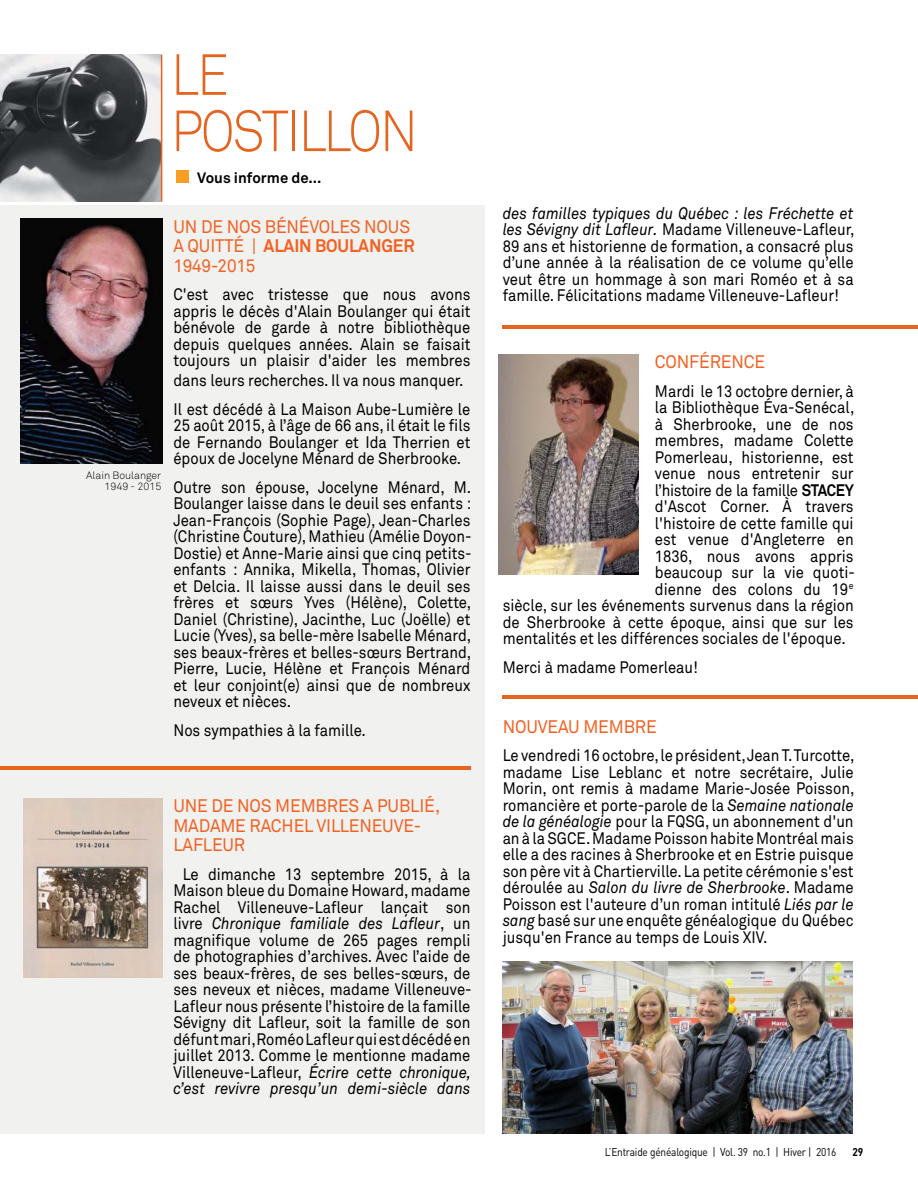
<style>
.page{position:relative;width:918px;height:1188px;background:#fff}
.page>*{position:absolute;margin:0;border:0;box-sizing:border-box;transform-origin:0 0}
.t1{font:300 57.15px/56.2px "Akkurat";letter-spacing:-.04em;color:#e4651f;scale:.9 1}
.t2{font:18px "Akkurat";letter-spacing:-.01em;color:#f16122;scale:.95 1}
.t3{font:700 18px "Akkurat";color:#f16122;scale:.95 1}
.t4{font:16.5px/16.5px "Akkurat";color:#000;text-align:justify;scale:.9 1}
.t5{font:16.5px "Akkurat";letter-spacing:-.02em;color:#000;scale:.9 1}
.t6{font:700 14.85px "Akkurat";color:#000}
.t7{font:11.25px "DIN";letter-spacing:-.02em;color:#000;scale:.9 1}
.t8{font:700 11.25px "DIN";color:#000;scale:.9 1}
.t9{font:300 10.5px/11.2px "Akkurat";color:#000;text-align:right}
.s1{font-weight:400}
.s2{font-style:italic}
.s3{font-weight:700}
</style>
<div class="page">
<div style="left:0;top:205px;width:484px;height:929px;background:#f1f1ef"></div>
<img style="left:0;top:55px;width:162px;height:147px">
<div style="left:177px;top:171px;width:12px;height:12px;background:#f99d25"></div>
<hr style="left:161px;top:55px;width:1px;height:146px;background:#e4651f">
<hr style="left:0;top:766px;width:471px;height:4px;background:#e4651f">
<hr style="left:502px;top:325px;width:416px;height:3px;background:#e4651f">
<hr style="left:502px;top:695px;width:416px;height:3px;background:#e4651f">
<img style="left:20px;top:219px;width:142px;height:245px">
<img style="left:498px;top:354px;width:141px;height:220px">
<img style="left:502px;top:962px;width:351px;height:172px">
<img style="left:24px;top:798px;width:138px;height:179px">
<p class="t9" style="left:86px;top:469px;width:77px">Alain Boulanger<br>1949 - 2015</p>
<h1 class="t1" style="left:171px;top:48px;width:276px">LE<br>POSTILLON</h1>
<p class="t6" style="left:197px;top:168px;width:126px">Vous informe de...</p>
<p class="t2" style="left:173px;top:216px;width:69px">Unde nos</p>
<p class="t2" style="left:265px;top:216px;width:12px">bénévoles</p>
<p class="t2" style="left:364px;top:216px;width:13px">nous</p>
<p class="t2" style="left:173px;top:235px;width:26px">a quitté</p>
<p class="t3" style="left:252px;top:235px;width:35px"><span class="s1">|</span> Alain</p>
<p class="t3" style="left:315px;top:235px;width:25px">Boulanger</p>
<p class="t2" style="left:173px;top:255px;width:88px">1949-2015</p>
<p class="t4" style="left:173px;top:287px;width:332px">C'est avec tristesse que nous avons appris le décès d'Alain Boulanger qui était bénévole de garde à notre bibliothèque depuis quelques années. Alain se faisait toujours un plaisir d'aider les membres</p>
<p class="t4" style="left:173px;top:366px;width:331px;line-height:28.5px">dans leurs recherches. Il va nous manquer.<br>Il est décédé à La Maison Aube-Lumière le</p>
<p class="t4" style="left:173px;top:417px;width:332px">25 août 2015, à l’âge de 66 ans, il était le fils de Fernando Boulanger et Ida Therrien et époux de Jocelyne Ménard de Sherbrooke.</p>
<p class="t4" style="left:173px;top:479px;width:333px">Outre son épouse, Jocelyne Ménard, M.<br>Boulanger laisse dans le deuil ses enfants :<br>Jean-François (Sophie Page), Jean-Charles (Christine Couture), Mathieu (Amélie Doyon-Dostie) et Anne-Marie ainsi que cinq petits&shy;enfants : Annika, Mikella, Thomas, Olivier et Delcia. Il laisse aussi dans le deuil ses frères et sœurs Yves (Hélène), Colette, Daniel (Christine), Jacinthe, Luc (Joëlle) et Lucie (Yves), sa belle-mère Isabelle Ménard, ses beaux-frères et belles-sœurs Bertrand, Pierre, Lucie, Hélène et François Ménard et leur conjoint(e) ainsi que de nombreux neveux et nièces.</p>
<p class="t4" style="left:173px;top:722px;width:215px">Nos sympathies à la famille.</p>
<p class="t2" style="left:173px;top:795px;width:80px">Unedenos</p>
<p class="t2" style="left:275px;top:795px;width:14px">membres</p>
<p class="t2" style="left:363px;top:795px;width:26px">a publié</p>
<p class="t2" style="left:435px;top:795px;width:7px">,</p>
<p class="t2" style="left:173px;top:815px;width:14px">madame</p>
<p class="t2" style="left:250px;top:815px;width:24px">Rachel</p>
<p class="t2" style="left:317px;top:815px;width:22px">Villeneuve</p>
<p class="t2" style="left:414px;top:815px;width:9px">-</p>
<p class="t2" style="left:173px;top:834px;width:22px">Lafleur</p>
<p class="t4" style="left:173px;top:866px;width:333px;text-align:center">Le dimanche 13 septembre 2015, à la Maison bleue du Domaine Howard, madame Rachel Villeneuve-Lafleur lançait son livre <span class="s2">Chronique familiale des Lafleur</span>, un magnifique volume de 265 pages rempli de photographies d’archives. Avec l’aide de ses beaux-frères, de ses belles-sœurs, de ses neveux et nièces, madame Villeneuve-Lafleur nous présente l’histoire de la famille Sévigny dit Lafleur, soit la famille de son défunt mari, Roméo Lafleur qui est décédé en juillet 2013. Comme le mentionne madame Villeneuve-Lafleur, <span class="s2">Écrire cette chronique, c’est revivre presqu’un demi-siècle dans</span></p>
<p class="t4" style="left:503px;top:205px;width:392px"><span class="s2">des familles typiques du Québec : les Fréchette et les Sévigny dit Lafleur.</span> Madame Villeneuve-Lafleur, 89 ans et historienne de formation, a consacré plus d’une année à la réalisation de ce volume qu’elle veut être un hommage à son mari Roméo et à sa famille. Félicitations madame Villeneuve-Lafleur!</p>
<p class="t2" style="left:655px;top:351px;width:24px">Conférence</p>
<p class="t4" style="left:655px;top:383px;width:222px">Mardi le 13 octobre dernier, à</p>
<p class="t4" style="left:655px;top:399px;width:223px">la Bibliothèque Éva-Senécal,</p>
<p class="t4" style="left:655px;top:416px;width:222px">à Sherbrooke, une de nos</p>
<p class="t4" style="left:655px;top:432px;width:222px">membres, madame Colette</p>
<p class="t4" style="left:655px;top:449px;width:222px">Pomerleau, historienne, est</p>
<p class="t4" style="left:655px;top:465px;width:222px">venue nous entretenir sur</p>
<p class="t5" style="left:655px;top:480px;width:223px">l’histoire de la famille <span class="s3">STACEY</span></p>
<p class="t4" style="left:655px;top:498px;width:222px">d'Ascot Corner. À travers</p>
<p class="t4" style="left:655px;top:515px;width:222px">l'histoire de cette famille qui</p>
<p class="t4" style="left:655px;top:531px;width:222px">est venue d'Angleterre en</p>
<p class="t4" style="left:655px;top:548px;width:222px">1836, nous avons appris</p>
<p class="t4" style="left:655px;top:564px;width:224px">beaucoup sur la vie quoti-</p>
<p class="t4" style="left:655px;top:581px;width:222px">dienne des colons du 19<sup>e</sup></p>
<p class="t4" style="left:503px;top:597px;width:392px">siècle, sur les événements survenus dans la région</p>
<p class="t4" style="left:503px;top:614px;width:392px">de Sherbrooke à cette époque, ainsi que sur les</p>
<p class="t4" style="left:503px;top:630px;width:383px">mentalités et les différences sociales de l'époque.</p>
<p class="t4" style="left:503px;top:659px;width:219px">Merci à madame Pomerleau!</p>
<p class="t2" style="left:503px;top:716px;width:25px">Nouveau</p>
<p class="t2" style="left:583px;top:716px;width:14px">membre</p>
<p class="t4" style="left:503px;top:747px;width:392px">Le vendredi 16 octobre, le président, Jean T. Turcotte, madame Lise Leblanc et notre secrétaire, Julie Morin, ont remis à madame Marie-Josée Poisson, romancière et porte-parole de la <span class="s2">Semaine nationale de la généalogie</span> pour la FQSG, un abonnement d'un an à la SGCE. Madame Poisson habite Montréal mais elle a des racines à Sherbrooke et en Estrie puisque son père vit à Chartierville. La petite cérémonie s'est déroulée au <span class="s2">Salon du livre de Sherbrooke</span>. Madame Poisson est l'auteure d’un roman intitulé <span class="s2">Liés par le sang</span> basé sur une enquête généalogique du Québec jusqu'en France au temps de Louis XIV.</p>
<p class="t7" style="left:605px;top:1145px;width:259px">L’Entraide généalogique | Vol. 39 no.1 | Hiver | 2016</p>
<p class="t8" style="left:853px;top:1144px;width:13px">29</p>
</div>
